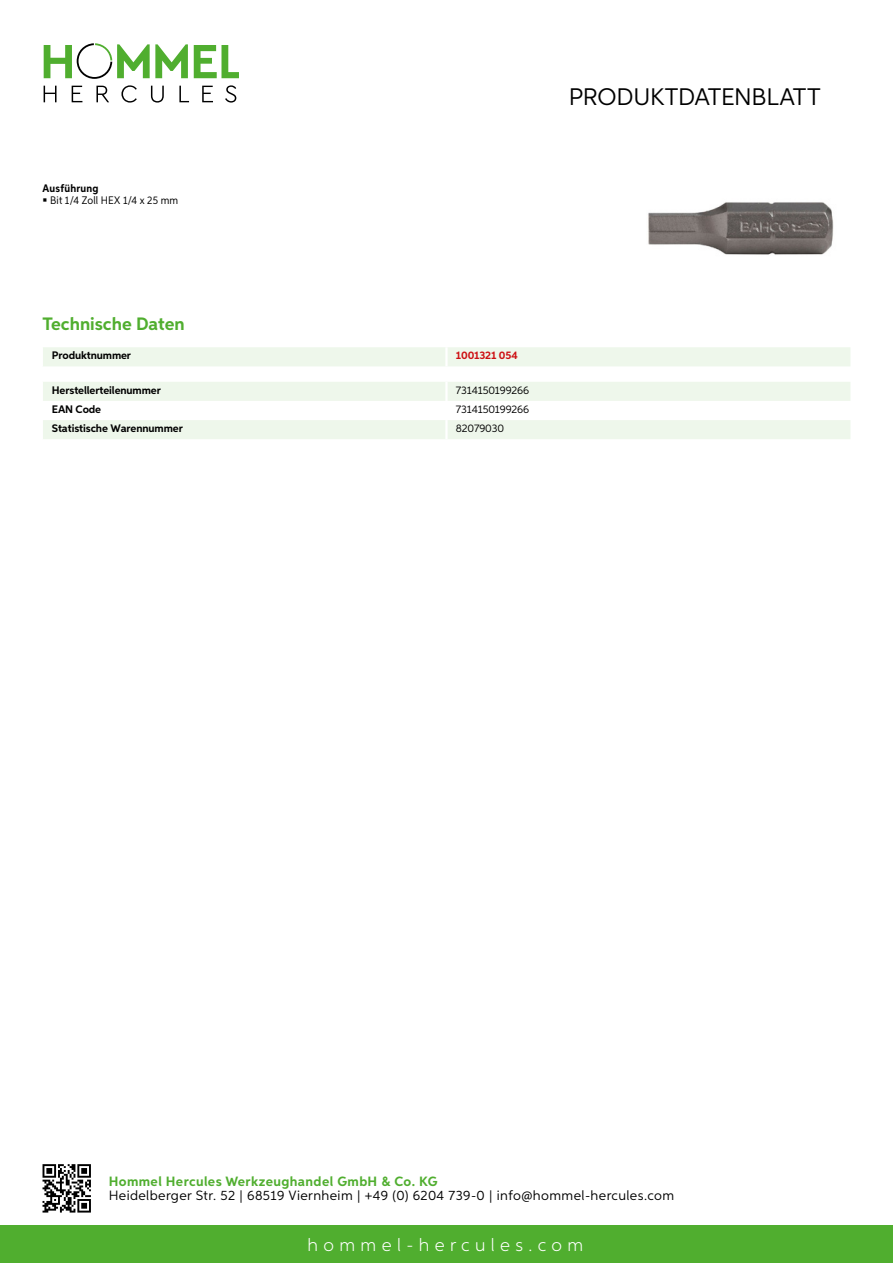
<style>
.page{position:relative;width:893px;height:1263px;background:#fff}
.page>*{position:absolute;margin:0;border:0;box-sizing:border-box;transform-origin:0 0}
.t1{font:24px "Aspira";letter-spacing:-.01em;color:#000}
.t2{font:300 18px "Aspira";letter-spacing:.3em;color:#fff}
.t3{font:700 18px "Aspira";color:#50ae2f}
.t4{font:13.5px "Aspira";letter-spacing:.03em;color:#000}
.t5{font:700 13.5px "Aspira";letter-spacing:.03em;color:#50ae2f}
.t6{font:700 10.95px "Aspira";letter-spacing:-.01em;color:#000}
.t7{font:10.95px "Aspira";letter-spacing:-.01em;color:#000}
.t8{font:10.95px "Aspira Nar";letter-spacing:.015em;color:#000}
.t9{font:700 10.95px "Aspira";letter-spacing:-.01em;color:#cd1013}
.t10{font:700 10.95px "Aspira Nar";letter-spacing:.02em;color:#000}
</style>
<div class="page">
<div style="left:0;top:1226px;width:893px;height:37px;background:#50ae2f"></div>
<svg style="left:43px;top:1164px;width:48px;height:48px"></svg>
<svg style="left:194px;top:45px;width:45px;height:33px"></svg>
<svg style="left:44px;top:43px;width:144px;height:36px"></svg>
<svg style="left:44px;top:86px;width:13px;height:16px"></svg>
<svg style="left:72px;top:86px;width:10px;height:16px"></svg>
<svg style="left:96px;top:86px;width:13px;height:16px"></svg>
<svg style="left:121px;top:85px;width:16px;height:18px"></svg>
<svg style="left:151px;top:86px;width:13px;height:17px"></svg>
<svg style="left:179px;top:86px;width:10px;height:16px"></svg>
<svg style="left:202px;top:86px;width:11px;height:16px"></svg>
<svg style="left:225px;top:85px;width:11px;height:18px"></svg>
<div style="left:43px;top:347px;width:807px;height:19px;background:#eef7eb"></div>
<hr style="left:445px;top:347px;width:3px;height:19px;background:#fff">
<svg style="left:43px;top:382px;width:807px;height:57px"></svg>
<hr style="left:445px;top:420px;width:3px;height:19px;background:#fff">
<img style="left:648px;top:202px;width:186px;height:53px">
<p class="t10" style="left:43px;top:181px;width:58px">Ausführung</p>
<p class="t8" style="left:50px;top:194px;width:130px">Bit 1/4 Zoll HEX 1/4 x 25 mm</p>
<h1 class="t1" style="left:569px;top:82px;width:253px">Produktdatenblatt</h1>
<h2 class="t3" style="left:43px;top:313px;width:144px">Technische Daten</h2>
<p class="t6" style="left:52px;top:349px;width:81px">Produktnummer</p>
<p class="t9" style="left:456px;top:349px;width:63px">1001321 054</p>
<p class="t6" style="left:52px;top:383px;width:111px">Herstellerteilenummer</p>
<p class="t7" style="left:456px;top:383px;width:75px">7314150199266</p>
<p class="t6" style="left:52px;top:402px;width:51px">EAN Code</p>
<p class="t7" style="left:456px;top:402px;width:75px">7314150199266</p>
<p class="t6" style="left:52px;top:421px;width:132px">Statistische Warennummer</p>
<p class="t7" style="left:456px;top:422px;width:50px">82079030</p>
<p class="t5" style="left:109px;top:1172px;width:330px">Hommel Hercules Werkzeughandel GmbH &amp; Co. KG</p>
<p class="t4" style="left:109px;top:1187px;width:567px">Heidelberger Str. 52 | 68519 Viernheim | +49 (0) 6204 739-0 | info@hommel-hercules.com</p>
<h2 class="t2" style="left:307px;top:1234px;width:277px">hommel-hercules.com</h2>
</div>
